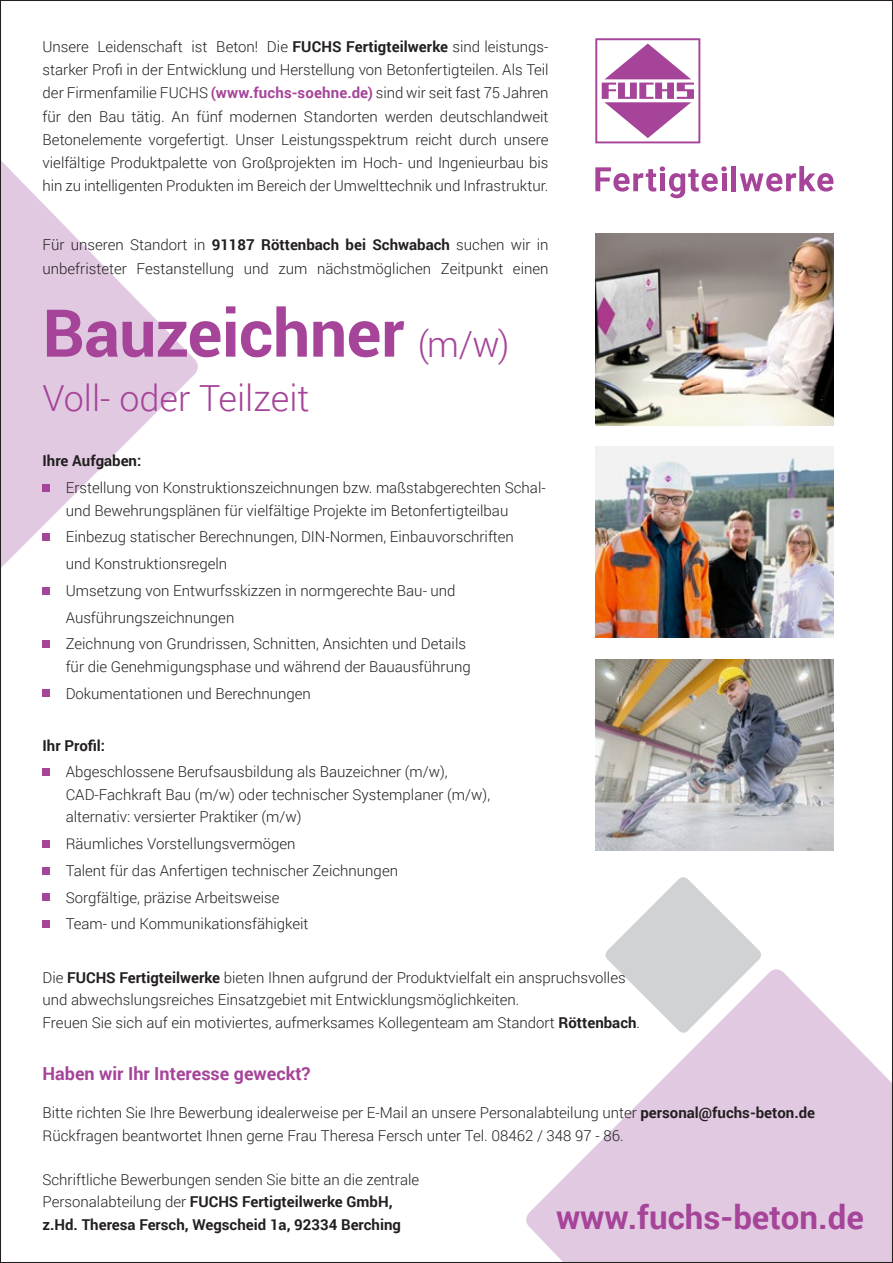
<style>
.page{position:relative;width:893px;height:1263px;background:#fff}
.page>*{position:absolute;margin:0;border:0;box-sizing:border-box;transform-origin:0 0}
.t1{font:700 66px "Roboto";letter-spacing:-.01em;color:#a54499}
.Bereich___Fachgebiet{font:300 36px "Roboto";color:#a54499}
.t2{font:700 33px "Roboto";color:#a54499}
.Zwischenhead_LILA{font:700 18px "Roboto";color:#a54499}
.Aufzählung_Stelle{font:300 15px/22.5px "Roboto";color:#231f20}
.Zwischenhead{font:700 15px "Roboto";color:#231f20}
.s1{font-weight:700}
.s2{font-weight:700;color:#a54499}
.s3{font-weight:300;font-size:36px}
</style>
<div class="page">
<svg style="left:605px;top:877px;width:156px;height:92px"></svg>
<svg style="left:526px;top:969px;width:365px;height:292px;fill:#e1c9e1"></svg>
<svg style="left:2px;top:162px;width:196px;height:433px"></svg>
<div style="left:43px;top:484px;width:7px;height:8px;background:#a54499"></div>
<div style="left:43px;top:533px;width:7px;height:8px;background:#a54499"></div>
<div style="left:43px;top:587px;width:7px;height:8px;background:#a54499"></div>
<div style="left:43px;top:640px;width:7px;height:8px;background:#a54499"></div>
<div style="left:43px;top:690px;width:7px;height:7px;background:#a54499"></div>
<div style="left:43px;top:768px;width:7px;height:8px;background:#a54499"></div>
<div style="left:43px;top:840px;width:7px;height:8px;background:#a54499"></div>
<div style="left:43px;top:867px;width:7px;height:7px;background:#a54499"></div>
<div style="left:43px;top:894px;width:7px;height:7px;background:#a54499"></div>
<div style="left:43px;top:920px;width:7px;height:8px;background:#a54499"></div>
<img style="left:595px;top:659px;width:238px;height:191px">
<img style="left:595px;top:234px;width:238px;height:191px">
<img style="left:595px;top:446px;width:238px;height:192px">
<svg style="left:595px;top:166px;width:132px;height:32px"></svg>
<div style="left:731px;top:166px;width:5px;height:25px;background:#a54499"></div>
<svg style="left:740px;top:166px;width:93px;height:26px"></svg>
<svg style="left:595px;top:38px;width:105px;height:105px"></svg>
<p class="Aufzählung_Stelle" style="left:43px;top:34px;width:507px;line-height:23.2px;text-align:justify">Unsere Leidenschaft ist Beton! Die <span class="s1">FUCHS Fertigteilwerke</span> sind leistungs&shy;starker Profi in der Entwicklung und Herstellung von Betonfertigteilen. Als Teil der Firmenfamilie FUCHS <span class="s2">(www.fuchs-soehne.de)</span> sind wir seit fast 75 Jahren für den Bau tätig. An fünf modernen Standorten werden deutschlandweit Betonelemente vorgefertigt. Unser Leistungsspektrum reicht durch unsere vielfältige Produktpalette von Großprojekten im Hoch- und Ingenieurbau bis hin zu intelligenten Produkten im Bereich der Umwelttechnik und Infrastruktur.</p>
<p class="Aufzählung_Stelle" style="left:43px;top:231px;width:507px;line-height:24.6px">Für unseren Standort in <span class="s1">91187 Röttenbach bei Schwabach</span> suchen wir in unbefristeter Festanstellung und zum nächstmöglichen Zeitpunkt einen</p>
<p class="t1" style="left:43px;top:287px;width:468px">Bauzeichner <span class="s3">(m/w)</span></p>
<p class="Bereich___Fachgebiet" style="left:43px;top:374px;width:268px">Voll- oder Teilzeit</p>
<p class="Zwischenhead" style="left:43px;top:450px;width:100px">Ihre Aufgaben:</p>
<p class="Aufzählung_Stelle" style="left:66px;top:476px;width:481px">Erstellung von Konstruktionszeichnungen bzw. maßstabgerechten Schal&shy;und Bewehrungsplänen für vielfältige Projekte im Betonfertigteilbau</p>
<p class="Aufzählung_Stelle" style="left:66px;top:525px;width:450px">Einbezug statischer Berechnungen, DIN-Normen, Einbauvorschriften</p>
<p class="Aufzählung_Stelle" style="left:66px;top:552px;width:163px">und Konstruktionsregeln</p>
<p class="Aufzählung_Stelle" style="left:66px;top:579px;width:391px">Umsetzung von Entwurfsskizzen in normgerechte Bau- und</p>
<p class="Aufzählung_Stelle" style="left:66px;top:606px;width:170px">Ausführungszeichnungen</p>
<p class="Aufzählung_Stelle" style="left:66px;top:632px;width:407px">Zeichnung von Grundrissen, Schnitten, Ansichten und Details für die Genehmigungsphase und während der Bauausführung</p>
<p class="Aufzählung_Stelle" style="left:66px;top:682px;width:247px">Dokumentationen und Berechnungen</p>
<p class="Zwischenhead" style="left:43px;top:735px;width:64px">Ihr Profil:</p>
<p class="Aufzählung_Stelle" style="left:66px;top:760px;width:426px">Abgeschlossene Berufsausbildung als Bauzeichner (m/w),<br>CAD-Fachkraft Bau (m/w) oder technischer Systemplaner (m/w), alternativ: versierter Praktiker (m/w)</p>
<p class="Aufzählung_Stelle" style="left:66px;top:832px;width:231px">Räumliches Vorstellungsvermögen</p>
<p class="Aufzählung_Stelle" style="left:66px;top:859px;width:334px">Talent für das Anfertigen technischer Zeichnungen</p>
<p class="Aufzählung_Stelle" style="left:66px;top:886px;width:215px">Sorgfältige, präzise Arbeitsweise</p>
<p class="Aufzählung_Stelle" style="left:66px;top:912px;width:244px">Team- und Kommunikationsfähigkeit</p>
<p class="Aufzählung_Stelle" style="left:43px;top:966px;width:599px">Die <span class="s1">FUCHS Fertigteilwerke</span> bieten Ihnen aufgrund der Produktvielfalt ein anspruchsvolles und abwechslungsreiches Einsatzgebiet mit Entwicklungsmöglichkeiten.<br>Freuen Sie sich auf ein motiviertes, aufmerksames Kollegenteam am Standort <span class="s1">Röttenbach</span>.</p>
<p class="Zwischenhead_LILA" style="left:43px;top:1061px;width:270px">Haben wir Ihr Interesse geweckt?</p>
<p class="Aufzählung_Stelle" style="left:43px;top:1101px;width:774px">Bitte richten Sie Ihre Bewerbung idealerweise per E-Mail an unsere Personalabteilung unter <span class="s1">personal@fuchs-beton.de<br></span>Rückfragen beantwortet Ihnen gerne Frau Theresa Fersch unter Tel. 08462 / 348 97 - 86.</p>
<p class="Aufzählung_Stelle" style="left:43px;top:1167px;width:378px">Schriftliche Bewerbungen senden Sie bitte an die zentrale<br>Personalabteilung der <span class="s1">FUCHS Fertigteilwerke GmbH, z.Hd. Theresa Fersch, Wegscheid 1a, 92334 Berching</span></p>
<p class="t2" style="left:556px;top:1194px;width:309px">www.fuchs-beton.de</p>
</div>
